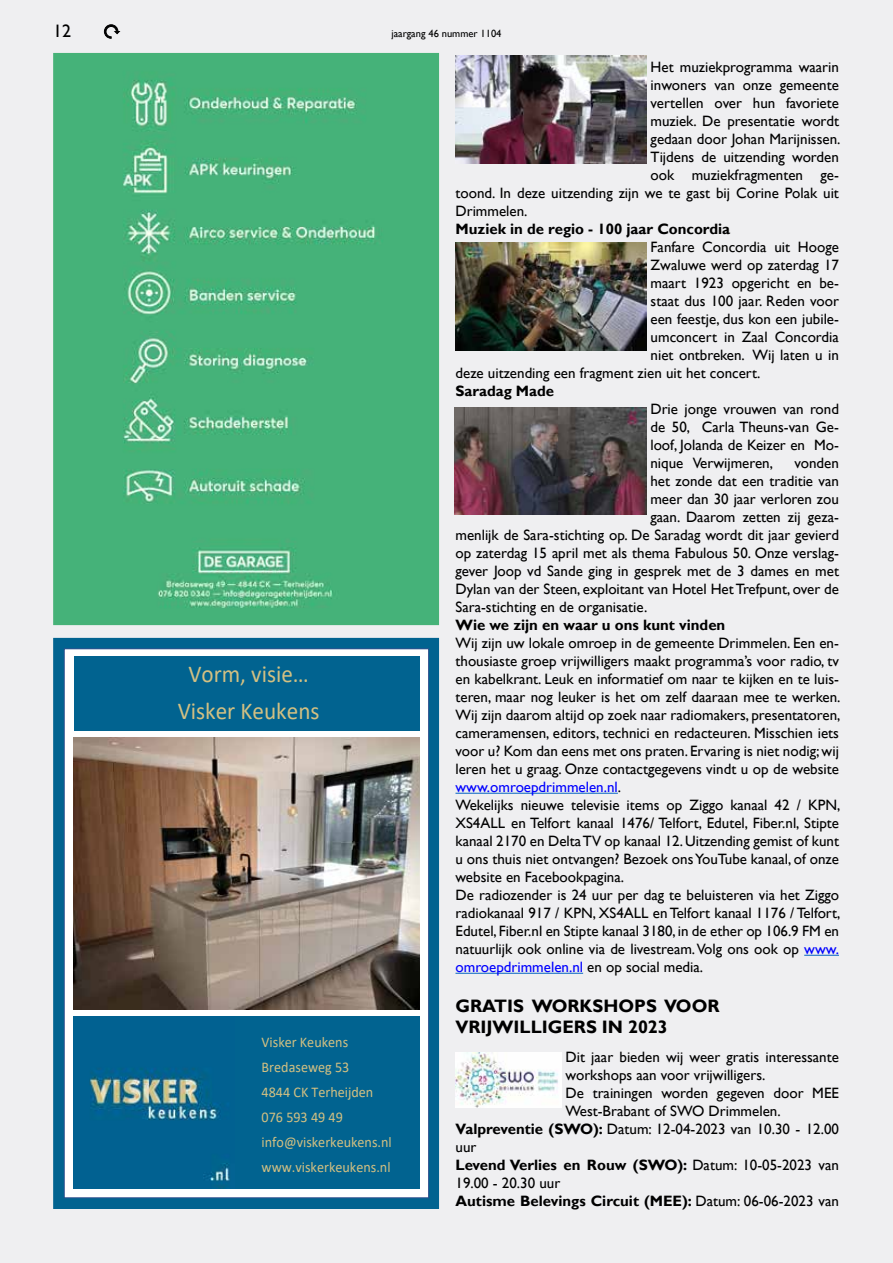
<style>
.page{position:relative;width:893px;height:1263px;background:#ecebee}
.page>*{position:absolute;margin:0;border:0;box-sizing:border-box;transform-origin:0 0}
.t1{font:24.3px/37.3px "Calibri";color:#d3c082;text-align:center;scale:.95 1}
.t2{font:700 18px/21.6px "Gill Sans";color:#000}
.t3{font:18px "Gill Sans";color:#000}
.t4{font:15px/18px "Gill Sans";color:#000;text-align:justify}
.t5{font:700 15px "Gill Sans";color:#000}
.t6{font:14.85px/24.9px "Calibri";color:#d3c082;scale:.95 1}
.t7{font:10.5px "Gill Sans";color:#000}
.s1{color:#00f}
.s2{font-weight:700}
.s3{font-weight:400}
</style>
<div class="page">
<svg style="left:104px;top:25px;width:15px;height:13px"></svg>
<hr style="left:455px;top:793px;width:163px;height:1px;background:#0563c1">
<hr style="left:804px;top:955px;width:35px;height:1px;background:#0563c1">
<hr style="left:455px;top:973px;width:128px;height:1px;background:#0563c1">
<img style="left:57px;top:57px;width:378px;height:564px">
<div style="left:53px;top:53px;width:386px;height:572px;border:3px solid #46b278"></div>
<div style="left:55px;top:639px;width:383px;height:568px;background:#016390"></div>
<div style="left:64px;top:649px;width:365px;height:549px;background:#fff"></div>
<img style="left:73px;top:1016px;width:162px;height:172px">
<img style="left:74px;top:737px;width:346px;height:272px">
<div style="left:235px;top:1016px;width:185px;height:172px;background:#016390"></div>
<div style="left:74px;top:656px;width:346px;height:74px;background:#016390"></div>
<div style="left:53px;top:638px;width:386px;height:571px;border:3px solid #016390"></div>
<img style="left:455px;top:55px;width:191px;height:108px">
<img style="left:455px;top:243px;width:191px;height:107px">
<img style="left:455px;top:407px;width:191px;height:108px">
<img style="left:455px;top:1053px;width:106px;height:54px">
<p class="t3" style="left:53px;top:20px;width:19px">12</p>
<p class="t7" style="left:391px;top:28px;width:112px">jaargang 46 nummer 1104</p>
<h1 class="t1" style="left:178px;top:654px;width:151px">Vorm, visie…<br>Visker Keukens</h1>
<p class="t6" style="left:262px;top:1030px;width:139px">Visker Keukens<br>Bredaseweg 53<br>4844 CK Terheijden<br>076 593 49 49 info@viskerkeukens.nl www.viskerkeukens.nl</p>
<p class="t4" style="left:651px;top:58px;width:190px">Het muziekprogramma waarin</p>
<p class="t4" style="left:651px;top:76px;width:190px">inwoners van onze gemeente</p>
<p class="t4" style="left:651px;top:94px;width:190px">vertellen over hun favoriete</p>
<p class="t4" style="left:651px;top:112px;width:190px">muziek. De presentatie wordt</p>
<p class="t4" style="left:651px;top:130px;width:191px">gedaan door Johan Marijnissen.</p>
<p class="t4" style="left:651px;top:148px;width:190px">Tijdens de uitzending worden</p>
<p class="t4" style="left:651px;top:166px;width:190px">ook muziekfragmenten ge-</p>
<p class="t4" style="left:455px;top:184px;width:385px">toond. In deze uitzending zijn we te gast bij Corine Polak uit</p>
<p class="t4" style="left:455px;top:202px;width:74px">Drimmelen.</p>
<p class="t5" style="left:455px;top:220px;width:276px">Muziek in de regio - 100 jaar Concordia</p>
<p class="t4" style="left:651px;top:238px;width:190px">Fanfare Concordia uit Hooge</p>
<p class="t4" style="left:651px;top:256px;width:190px">Zwaluwe werd op zaterdag 17</p>
<p class="t4" style="left:651px;top:274px;width:190px">maart 1923 opgericht en be-</p>
<p class="t4" style="left:651px;top:292px;width:190px">staat dus 100 jaar. Reden voor</p>
<p class="t4" style="left:651px;top:310px;width:190px">een feestje, dus kon een jubile-</p>
<p class="t4" style="left:651px;top:328px;width:190px">umconcert in Zaal Concordia</p>
<p class="t4" style="left:651px;top:346px;width:190px">niet ontbreken. Wij laten u in</p>
<p class="t4" style="left:455px;top:364px;width:306px">deze uitzending een fragment zien uit het concert.</p>
<p class="t5" style="left:455px;top:382px;width:100px">Saradag Made</p>
<p class="t4" style="left:650px;top:400px;width:190px">Drie jonge vrouwen van rond de 50, Carla Theuns-van Ge&shy;loof, Jolanda de Keizer en Mo&shy;nique Verwijmeren,</p>
<p class="t4" style="left:795px;top:454px;width:46px">vonden</p>
<p class="t4" style="left:650px;top:472px;width:190px">het zonde dat een traditie van</p>
<p class="t4" style="left:650px;top:490px;width:190px">meer dan 30 jaar verloren zou</p>
<p class="t4" style="left:650px;top:508px;width:190px">gaan. Daarom zetten zij geza-</p>
<p class="t4" style="left:455px;top:526px;width:385px">menlijk de Sara-stichting op. De Saradag wordt dit jaar gevierd</p>
<p class="t4" style="left:455px;top:544px;width:385px">op zaterdag 15 april met als thema Fabulous 50. Onze verslag-</p>
<p class="t4" style="left:455px;top:562px;width:385px">gever Joop vd Sande ging in gesprek met de 3 dames en met</p>
<p class="t4" style="left:455px;top:580px;width:385px">Dylan van der Steen, exploitant van Hotel Het Trefpunt, over de</p>
<p class="t4" style="left:455px;top:598px;width:193px">Sara-stichting en de organisatie.</p>
<p class="t5" style="left:455px;top:616px;width:271px">Wie we zijn en waar u ons kunt vinden</p>
<p class="t4" style="left:455px;top:634px;width:386px;text-align:left">Wij zijn uw lokale omroep in de gemeente Drimmelen. Een en&shy;thousiaste groep vrijwilligers maakt programma’s voor radio, tv en kabelkrant. Leuk en informatief om naar te kijken en te luis&shy;teren, maar nog leuker is het om zelf daaraan mee te werken.<br>Wij zijn daarom altijd op zoek naar radiomakers, presentatoren, cameramensen, editors, technici en redacteuren. Misschien iets voor u? Kom dan eens met ons praten. Ervaring is niet nodig; wij leren het u graag. Onze contactgegevens vindt u op de website <span class="s1">www.omroepdrimmelen.nl</span>.<br>Wekelijks nieuwe televisie items op Ziggo kanaal 42 / KPN, XS4ALL en Telfort kanaal 1476/ Telfort, Edutel, Fiber.nl, Stipte kanaal 2170 en Delta TV op kanaal 12. Uitzending gemist of kunt u ons thuis niet ontvangen? Bezoek ons YouTube kanaal, of onze website en Facebookpagina.<br>De radiozender is 24 uur per dag te beluisteren via het Ziggo radiokanaal 917 / KPN, XS4ALL en Telfort kanaal 1176 / Telfort, Edutel, Fiber.nl en Stipte kanaal 3180, in de ether op 106.9 FM en natuurlijk ook online via de livestream. Volg ons ook op <span class="s1">www. omroepdrimmelen.nl</span> en op social media.</p>
<p class="t2" style="left:455px;top:995px;width:266px">GRATIS WORKSHOPS VOOR<br>VRIJWILLIGERS IN 2023</p>
<p class="t4" style="left:566px;top:1048px;width:275px">Dit jaar bieden wij weer gratis interessante</p>
<p class="t4" style="left:566px;top:1066px;width:201px">workshops aan voor vrijwilligers.</p>
<p class="t4" style="left:566px;top:1084px;width:275px">De trainingen worden gegeven door MEE</p>
<p class="t4" style="left:566px;top:1102px;width:217px">West-Brabant of SWO Drimmelen.</p>
<p class="t4" style="left:455px;top:1120px;width:385px"><span class="s2">Valpreventie (SWO):</span> Datum: 12-04-2023 van 10.30 - 12.00</p>
<p class="t4" style="left:455px;top:1138px;width:22px">uur</p>
<p class="t5" style="left:455px;top:1156px;width:385px">Levend Verlies en Rouw (SWO): <span class="s3">Datum: 10-05-2023 van</span></p>
<p class="t4" style="left:455px;top:1174px;width:106px">19.00 - 20.30 uur</p>
<p class="t5" style="left:455px;top:1192px;width:385px">Autisme Belevings Circuit (MEE): <span class="s3">Datum: 06-06-2023 van</span></p>
</div>
